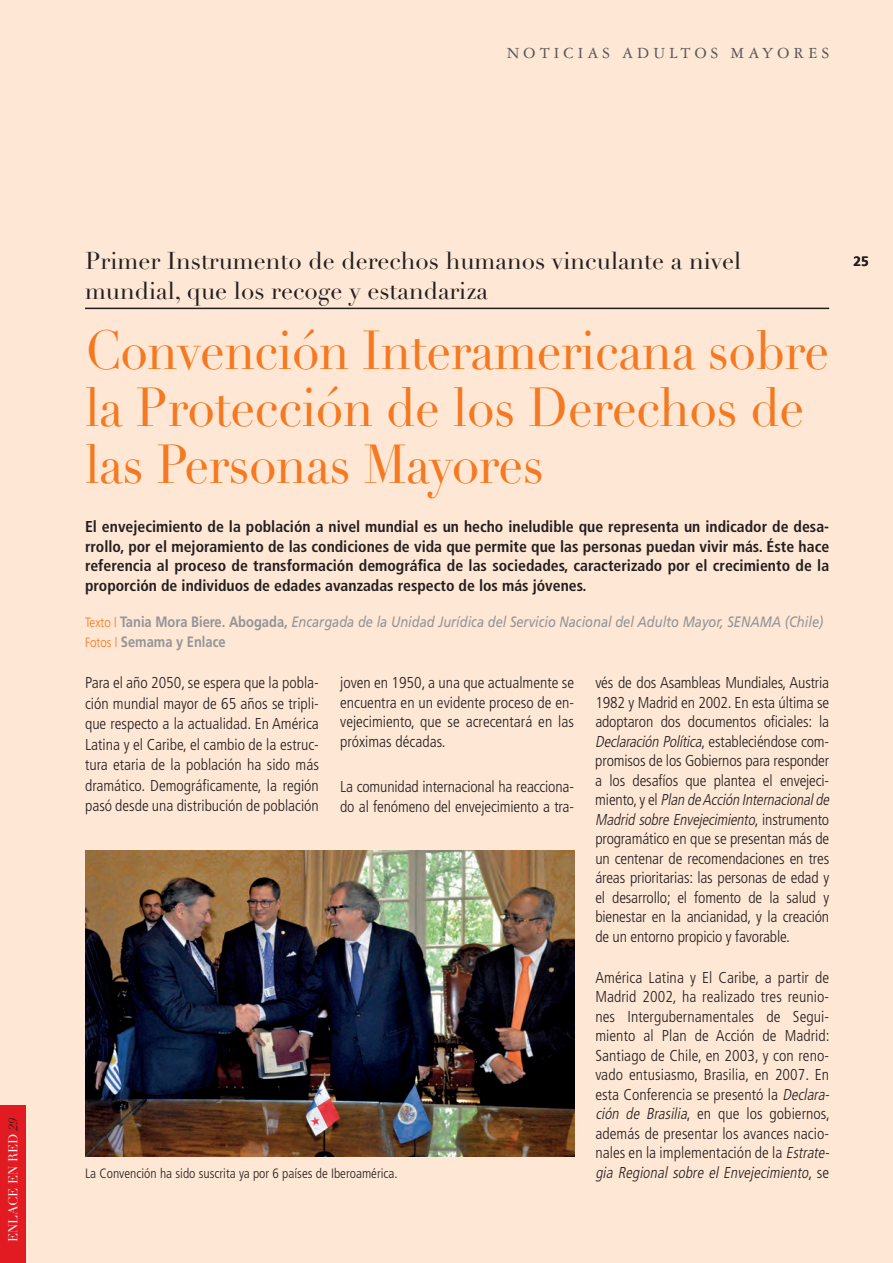
<style>
.page{position:relative;width:893px;height:1263px;background:#fee7d4}
.page>*{position:absolute;margin:0;border:0;box-sizing:border-box;transform-origin:0 0}
.t1{font:54px/57px "Didot LH";letter-spacing:-.01em;color:#f47921;scale:.92 1}
.t2{font:24px/30px "Didot LH";color:#231f20}
.t3{font:16.5px "Garamond 3 LT Std";letter-spacing:.25em;color:#57585a}
.t4{font:300 condensed 15.75px/19.5px "Frutiger";letter-spacing:-.01em;color:#231f20}
.t5{font:700 condensed 15.75px/19.5px "Frutiger";color:#231f20;text-align:justify}
.t6{font:italic 300 condensed 15.75px "Frutiger";color:#231f20}
.t7{font:italic 15px/19.5px "Frutiger";color:#939598;scale:.86 1}
.t8{font:300 condensed 13.5px "Frutiger";color:#231f20}
.t9{font:700 13.5px "Frutiger";color:#231f20}
.t10{font:12.75px "Didot LH";color:#fff}
.s1{font-style:italic;color:#231f20}
.s2{font-weight:300;font-style:normal;font-size:13.5px;color:#f47921}
.s3{font-weight:700;font-style:normal}
.s4{font-style:italic}
.s5{font-style:normal}
</style>
<div class="page">
<hr style="left:85px;top:308px;width:744px;height:1px;background:#231f20">
<img style="left:85px;top:850px;width:489px;height:307px">
<div style="left:0;top:1106px;width:26px;height:157px;background:#e21a21"></div>
<p class="t3" style="left:507px;top:45px;width:30px">NOTI</p>
<p class="t3" style="left:563px;top:45px;width:120px">CIA S AD ULTO</p>
<p class="t3" style="left:711px;top:45px;width:53px">S MAYOR</p>
<p class="t3" style="left:809px;top:45px;width:22px">E S</p>
<p class="t10" style="left:6px;top:1242px;width:126px;rotate:-90deg">enlace en red <span class="s1">29</span></p>
<h2 class="t2" style="left:85px;top:246px;width:658px">Primer Instrumento de derechos humanos vinculante a nivel mundial, que los recoge y estandariza</h2>
<h1 class="t1" style="left:85px;top:323px;width:810px">Convención Interamericana sobre la Protección de los Derechos de las Personas Mayores</h1>
<p class="t5" style="left:85px;top:517px;width:746px">El envejecimiento de la población a nivel mundial es un hecho ineludible que representa un indicador de desa&shy;rrollo, por el mejoramiento de las condiciones de vida que permite que las personas puedan vivir más. Éste hace referencia al proceso de transformación demográfica de las sociedades, caracterizado por el crecimiento de la proporción de individuos de edades avanzadas respecto de los más jóvenes.</p>
<p class="t7" style="left:85px;top:612px;width:860px"><span class="s2">Texto |</span> <span class="s3">Tania Mora Biere. Abogada,</span> Encargada de la Unidad Jurídica del Servicio Nacional del Adulto Mayor, SENAMA (Chile)<br><span class="s2">Fotos |</span> <span class="s3">Semama y Enlace</span></p>
<p class="t4" style="left:85px;top:673px;width:235px;line-height:20.4px;text-align:justify">Para el año 2050, se espera que la pobla&shy;ción mundial mayor de 65 años se tripli&shy;que respecto a la actualidad. En América Latina y el Caribe, el cambio de la estruc&shy;tura etaria de la población ha sido más dramático. Demográficamente, la región pasó desde una distribución de población</p>
<p class="t4" style="left:340px;top:673px;width:235px;text-align:justify">joven en 1950, a una que actualmente se encuentra en un evidente proceso de en&shy;vejecimiento, que se acrecentará en las próximas décadas.</p>
<p class="t4" style="left:595px;top:673px;width:239px">vés de dos Asambleas Mundiales, Austria 1982 y Madrid en 2002. En esta última se adoptaron dos documentos oficiales: la <span class="s4">Declaración Política</span>, e st a b l e c i é n d o s e co m - promisos de los Gobiernos para responder a los desafíos que plantea el envejeci&shy;m i e n t o , y e l <span class="s4">Plan de Acción Internacionalde Madrid sobre Envejecimiento</span>, i n s t r u m e n t o programático en que se presentan más de un centenar de recomendaciones en tres áreas prioritarias: las personas de edad y el desarrollo; el fomento de la salud y bienestar en la ancianidad, y la creación de un entorno propicio y favorable.</p>
<p class="t4" style="left:595px;top:968px;width:239px">América Latina y El Caribe, a partir de Madrid 2002, ha realizado tres reunio&shy;nes Intergubernamentales de Segui&shy;miento al Plan de Acción de Madrid:<br>Santiago de Chile, en 2003, y con reno&shy;vado entusiasmo, Brasilia, en 2007. En esta Conferencia se presentó la <span class="s4">Declara&shy;ción de Brasilia</span>, en que los gobiernos, además de presentar los avances nacio&shy;nales en la implementación de la <span class="s4">Estrate-</span></p>
<p class="t4" style="left:340px;top:777px;width:235px">La comunidad internacional ha reacciona&shy;do al fenómeno del envejecimiento a tra-</p>
<p class="t8" style="left:85px;top:1165px;width:314px">La Convención ha sido suscrita ya por 6 países de Iberoamérica.</p>
<p class="t6" style="left:595px;top:1163px;width:235px">gia Regional sobre el Envejecimiento<span class="s5">, s e</span></p>
<p class="t9" style="left:854px;top:253px;width:17px">25</p>
</div>
